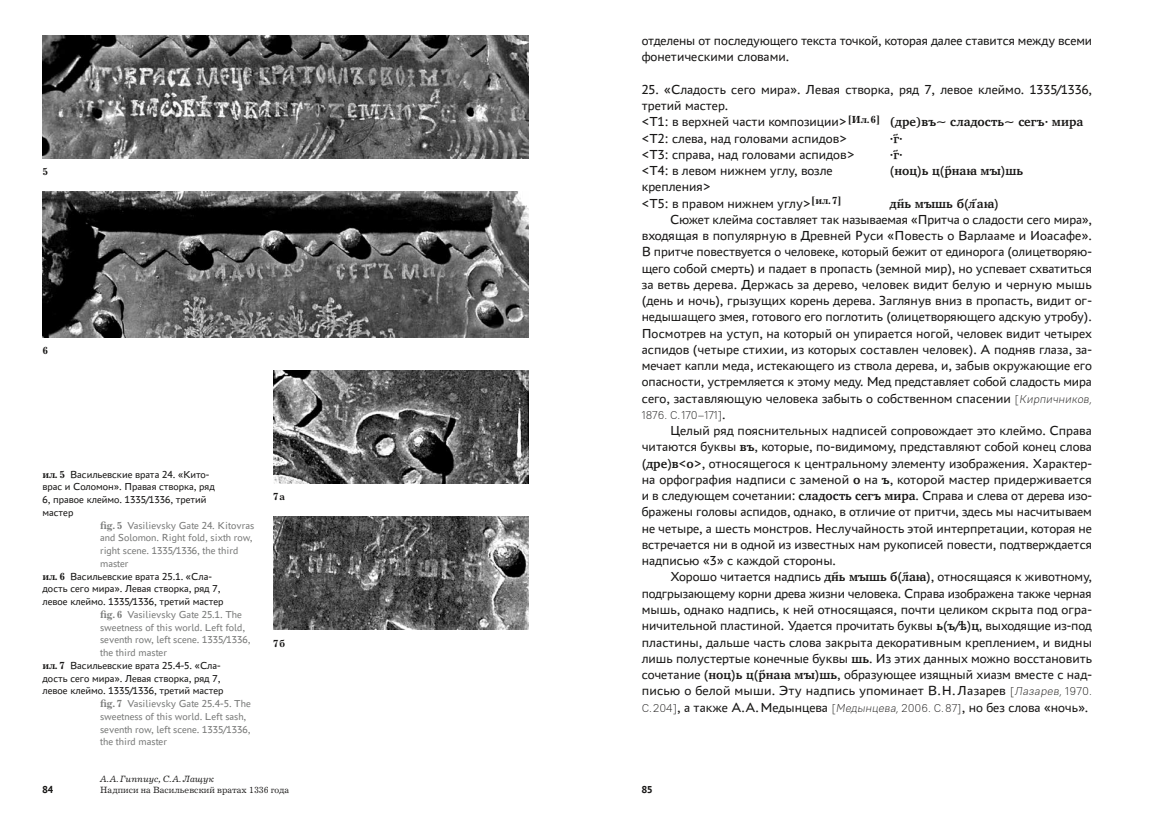
<style>
.page{position:relative;width:1170px;height:833px;background:#fff}
.page>*{position:absolute;margin:0;border:0;box-sizing:border-box;transform-origin:0 0}
.t1{font:13.75px/16.2px "PT Astra Sans";color:#181716}
.t2{font:700 12.5px "Charter";color:#181716}
.t3{font:300 11.25px "PT Root UI";color:#181716}
.t4{font:10.62px "PT Astra Sans";color:#7a7b7a}
.t5{font:10.62px "PT Astra Sans";color:#181716}
.t6{font:700 10.62px "Journal";color:#181716}
.t7{font:700 10.62px "PT Astra Sans";color:#181716}
.t8{font:9.38px "Journal";color:#181716}
.t9{font:italic 9.38px "Journal";color:#181716}
.s1{font-family:"Journal";font-weight:700}
.s2{font-family:"Charter";font-weight:700;font-size:12.5px}
.s3{font-family:"PT Astra Sans";font-weight:400;font-size:13.75px}
.s4{font-family:"PT Root UI";font-weight:300;font-size:11.25px}
.s5{font-family:"PT Root UI";font-weight:300;font-style:italic;font-size:11.25px}
</style>
<div class="page">
<img style="left:43px;top:35px;width:485px;height:124px">
<img style="left:43px;top:191px;width:485px;height:147px">
<img style="left:273px;top:370px;width:255px;height:113px">
<img style="left:273px;top:516px;width:255px;height:113px">
<p class="t6" style="left:43px;top:165px;width:7px">5</p>
<p class="t6" style="left:43px;top:344px;width:7px">6</p>
<p class="t5" style="left:43px;top:467px;width:167px"><span class="s1">ил. 5</span> Васильевские врата 24. «Кито-</p>
<p class="t5" style="left:43px;top:480px;width:174px">врас и Соломон». Правая створка, ряд</p>
<p class="t5" style="left:43px;top:493px;width:165px">6, правое клеймо. 1335/1336, третий</p>
<p class="t5" style="left:43px;top:505px;width:32px">мастер</p>
<p class="t4" style="left:100px;top:518px;width:156px"><span class="s1">fig. 5</span> Vasilievsky Gate 24. Kitovras</p>
<p class="t4" style="left:100px;top:531px;width:154px">and Solomon. Right fold, sixth row,</p>
<p class="t4" style="left:100px;top:544px;width:140px">right scene. 1335/1336, the third</p>
<p class="t4" style="left:100px;top:556px;width:30px">master</p>
<p class="t5" style="left:43px;top:569px;width:171px"><span class="s1">ил. 6</span> Васильевские врата 25.1. «Сла-</p>
<p class="t5" style="left:43px;top:582px;width:179px">дость сего мира». Левая створка, ряд 7,</p>
<p class="t5" style="left:43px;top:595px;width:182px">левое клеймо. 1335/1336, третий мастер</p>
<p class="t4" style="left:100px;top:607px;width:143px"><span class="s1">fig. 6</span> Vasilievsky Gate 25.1. The</p>
<p class="t4" style="left:100px;top:620px;width:146px">sweetness of this world. Left fold,</p>
<p class="t4" style="left:100px;top:633px;width:152px">seventh row, left scene. 1335/1336,</p>
<p class="t4" style="left:100px;top:646px;width:68px">the third master</p>
<p class="t5" style="left:43px;top:658px;width:180px"><span class="s1">ил. 7</span> Васильевские врата 25.4-5. «Сла-</p>
<p class="t5" style="left:43px;top:671px;width:179px">дость сего мира». Левая створка, ряд 7,</p>
<p class="t5" style="left:43px;top:684px;width:182px">левое клеймо. 1335/1336, третий мастер</p>
<p class="t4" style="left:100px;top:697px;width:152px"><span class="s1">fig. 7</span> Vasilievsky Gate 25.4-5. The</p>
<p class="t4" style="left:100px;top:709px;width:148px">sweetness of this world. Left sash,</p>
<p class="t4" style="left:100px;top:722px;width:152px">seventh row, left scene. 1335/1336,</p>
<p class="t4" style="left:100px;top:735px;width:68px">the third master</p>
<p class="t6" style="left:273px;top:490px;width:13px">7а</p>
<p class="t6" style="left:273px;top:636px;width:14px">7б</p>
<p class="t1" style="left:641px;top:32px;width:452px">отделены от последующего текста точкой, которая далее ставится между всеми фонетическими словами.</p>
<p class="t1" style="left:641px;top:81px;width:452px">25. «Сладость сего мира». Левая створка, ряд 7, левое клеймо. 1335/1336, третий мастер.<br>&lt;Т1: в верхней части композиции&gt; <sup>[Ил.6]</sup> <span class="s2">(дре)въ~ сладость~ сегъ· мира </span>&lt;Т2: слева, над головами аспидов&gt;</p>
<p class="t2" style="left:889px;top:127px;width:16px">·г҃·</p>
<p class="t1" style="left:641px;top:146px;width:214px">&lt;Т3: справа, над головами аспидов&gt;</p>
<p class="t2" style="left:889px;top:144px;width:16px">·г҃·</p>
<p class="t1" style="left:641px;top:162px;width:192px">&lt;Т4: в левом нижнем углу, возле</p>
<p class="t2" style="left:889px;top:160px;width:135px"><span class="s3">(</span>ноц<span class="s3">)</span>ь ц<span class="s3">(</span>р҃наꙗ мꙑ<span class="s3">)</span>шь</p>
<p class="t1" style="left:641px;top:178px;width:201px">крепления&gt;<br>&lt;Т5: в правом нижнем углу&gt;<sup>[ил.7]</sup></p>
<p class="t2" style="left:889px;top:192px;width:110px">дн҃ь мꙑшь б<span class="s3">(</span>лаꙗ҃ <span class="s3">)</span></p>
<p class="t1" style="left:641px;top:211px;width:454px;text-indent:28px">Сюжет клейма составляет так называемая «Притча о сладости сего мира», входящая в популярную в Древней Руси «Повесть о Варлааме и Иоасафе».<br>В притче повествуется о человеке, который бежит от единорога (олицетворяю&shy;щего собой смерть) и падает в пропасть (земной мир), но успевает схватиться за ветвь дерева. Держась за дерево, человек видит белую и черную мышь (день и ночь), грызущих корень дерева. Заглянув вниз в пропасть, видит ог&shy;недышащего змея, готового его поглотить (олицетворяющего адскую утробу).<br>Посмотрев на уступ, на который он упирается ногой, человек видит четырех аспидов (четыре стихии, из которых составлен человек). А подняв глаза, за&shy;мечает капли меда, истекающего из ствола дерева, и, забыв окружающие его опасности, устремляется к этому меду. Мед представляет собой сладость мира сего, заставляющую человека забыть о собственном спасении <span class="s4">[</span><span class="s5">Кирпичников,</span></p>
<p class="t3" style="left:641px;top:408px;width:85px">1876. С.170–171]<span class="s3">.</span></p>
<p class="t1" style="left:641px;top:422px;width:452px;text-align:justify;text-indent:28px">Целый ряд пояснительных надписей сопровождает это клеймо. Справа читаются буквы <span class="s2">въ</span>, которые, по-видимому, представляют собой конец слова (<span class="s2">дре</span>)<span class="s2">в</span>&lt;<span class="s2">о</span>&gt;, относящегося к центральному элементу изображения. Характер&shy;на орфография надписи с заменой <span class="s2">о</span> на <span class="s2">ъ</span>, которой мастер придерживается и в следующем сочетании: <span class="s2">сладость сегъ мира</span>. Справа и слева от дерева изо&shy;бражены головы аспидов, однако, в отличие от притчи, здесь мы насчитываем не четыре, а шесть монстров. Неслучайность этой интерпретации, которая не встречается ни в одной из известных нам рукописей повести, подтверждается надписью «3» с каждой стороны.</p>
<p class="t1" style="left:641px;top:568px;width:452px;text-align:justify;text-indent:28px">Хорошо читается надпись <span class="s2">дн҃ь мꙑшь б</span>(<span class="s2">л҃аꙗ</span>), относящаяся к животному, подгрызающему корни древа жизни человека. Справа изображена также черная мышь, однако надпись, к ней относящаяся, почти целиком скрыта под огра&shy;ничительной пластиной. Удается прочитать буквы <span class="s2">ь</span>(<span class="s2">ъ</span>/<span class="s2">ѣ</span>)<span class="s2">ц</span>, выходящие из-под пластины, дальше часть слова закрыта декоративным креплением, и видны лишь полустертые конечные буквы <span class="s2">шь</span>. Из этих данных можно восстановить сочетание (<span class="s2">ноц</span>)<span class="s2">ь ц</span>(<span class="s2">р҃наꙗ мꙑ</span>)<span class="s2">шь</span>, образующее изящный хиазм вместе с над&shy;писью о белой мыши. Эту надпись упоминает В.Н.Лазарев <span class="s4">[</span><span class="s5">Лазарев,</span> <span class="s4">1970.<br>С.204]</span>, а также А.А.Медынцева <span class="s4">[</span><span class="s5">Медынцева,</span><span class="s4">2006. С.87]</span>, но без слова «ночь».</p>
<p class="t9" style="left:100px;top:773px;width:115px">А.А.Гиппиус, С.А.Лащук</p>
<p class="t8" style="left:100px;top:784px;width:191px">Надписи на Васильевский вратах 1336 года</p>
<p class="t7" style="left:43px;top:782px;width:12px">84</p>
<p class="t7" style="left:641px;top:782px;width:12px">85</p>
</div>
